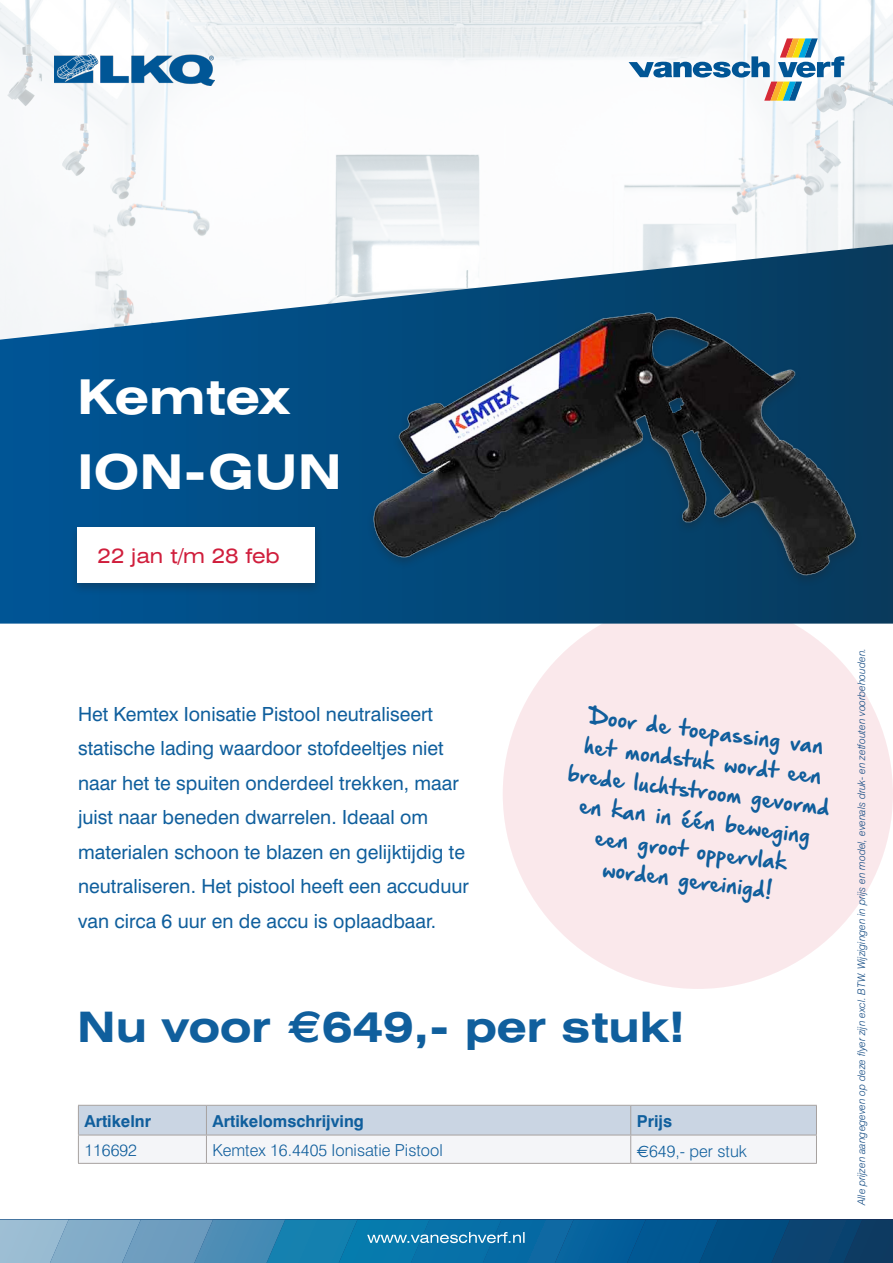
<style>
.page{position:relative;width:893px;height:1263px;background:#fff}
.page>*{position:absolute;margin:0;border:0;box-sizing:border-box;transform-origin:0 0}
.t1{font:700 expanded 48px "Swiss 721 BT";color:#fff}
.t2{font:700 expanded 42px "Swiss 721 BT";color:#105f9d}
.t3{font:expanded 20.25px "Swiss 721 BT";color:#d01e3c}
.t4{font:19.5px/34.5px "Swiss 721 BT";color:#105f9d}
.t5{font:19.5px/30px "Hand Of Sean Demo";color:#105e9c;text-align:center}
.t6{font:300 16.5px "Swiss 721 BT";color:#105e9c}
.t7{font:700 16.5px "Swiss 721 BT";color:#105f9d}
.t8{font:300 16.5px "Swiss 721 BT";color:#105f9d}
.t9{font:700 16.5px "Swiss 721 BT";color:#105e9c}
.t10{font:italic 300 10.5px "Swiss 721 BT";color:#134b83}
.s1{font-family:"Euro Sans Std";font-stretch:normal;font-size:45px}
.s2{font-family:"Euro Sans Std";font-weight:400}
</style>
<div class="page">
<div style="left:503px;top:599px;width:390px;height:390px;background:#fae8eb;border-radius:50%"></div>
<img style="left:0;top:0;width:893px;height:244px">
<svg style="left:0;top:244px;width:893px;height:380px"></svg>
<svg style="left:78px;top:1105px;width:739px;height:58px"></svg>
<hr style="left:78px;top:1163px;width:128px;height:1px;background:#a7a2a0">
<hr style="left:206px;top:1163px;width:425px;height:1px;background:#a7a2a0">
<hr style="left:631px;top:1163px;width:186px;height:1px;background:#a7a2a0">
<svg style="left:0;top:1219px;width:893px;height:44px"></svg>
<div style="left:69px;top:523px;width:254px;height:72px;background:#231f20;opacity:.3"></div>
<div style="left:77px;top:527px;width:238px;height:56px;background:#fff"></div>
<img style="left:351px;top:298px;width:522px;height:292px">
<svg style="left:629px;top:38px;width:215px;height:63px"></svg>
<img style="left:54px;top:54px;width:160px;height:31px">
<p class="t1" style="left:77px;top:368px;width:214px">Kemtex</p>
<p class="t1" style="left:77px;top:443px;width:266px">ION-GUN</p>
<p class="t3" style="left:98px;top:543px;width:184px">22 jan t/m 28 feb</p>
<p class="t4" style="left:78px;top:696px;width:393px">Het Kemtex Ionisatie Pistool neutraliseert statische lading waardoor stofdeeltjes niet naar het te spuiten onderdeel trekken, maar juist naar beneden dwarrelen. Ideaal om materialen schoon te blazen en gelijktijdig te neutraliseren. Het pistool heeft een accuduur van circa 6 uur en de accu is oplaadbaar.</p>
<p class="t5" style="left:592px;top:703px;width:237px;rotate:7deg">Door de toepassing van</p>
<p class="t5" style="left:573px;top:731px;width:266px;rotate:7deg">het mondstuk wordt een brede luchtstroom gevormd en kan in één beweging een groot oppervlak worden gereinigd!</p>
<p class="t2" style="left:77px;top:1001px;width:609px">Nu voor <span class="s1">€</span>649,- per stuk!</p>
<p class="t9" style="left:84px;top:1111px;width:68px">Artikelnr</p>
<p class="t7" style="left:212px;top:1111px;width:153px">Artikelomschrijving</p>
<p class="t7" style="left:637px;top:1111px;width:37px">Prijs</p>
<p class="t6" style="left:84px;top:1140px;width:54px">116692</p>
<p class="t6" style="left:212px;top:1140px;width:232px">Kemtex 16.4405 Ionisatie Pistool</p>
<p class="t8" style="left:637px;top:1141px;width:112px"><span class="s2">€</span>649,- per stuk</p>
<p class="t10" style="left:855px;top:1205px;width:558px;rotate:-90deg">Alle prijzen aangegeven op deze flyer zijn excl. BTW. Wijzigingen in prijs en model, evenals druk- en zetfouten voorbehouden.</p>
</div>
